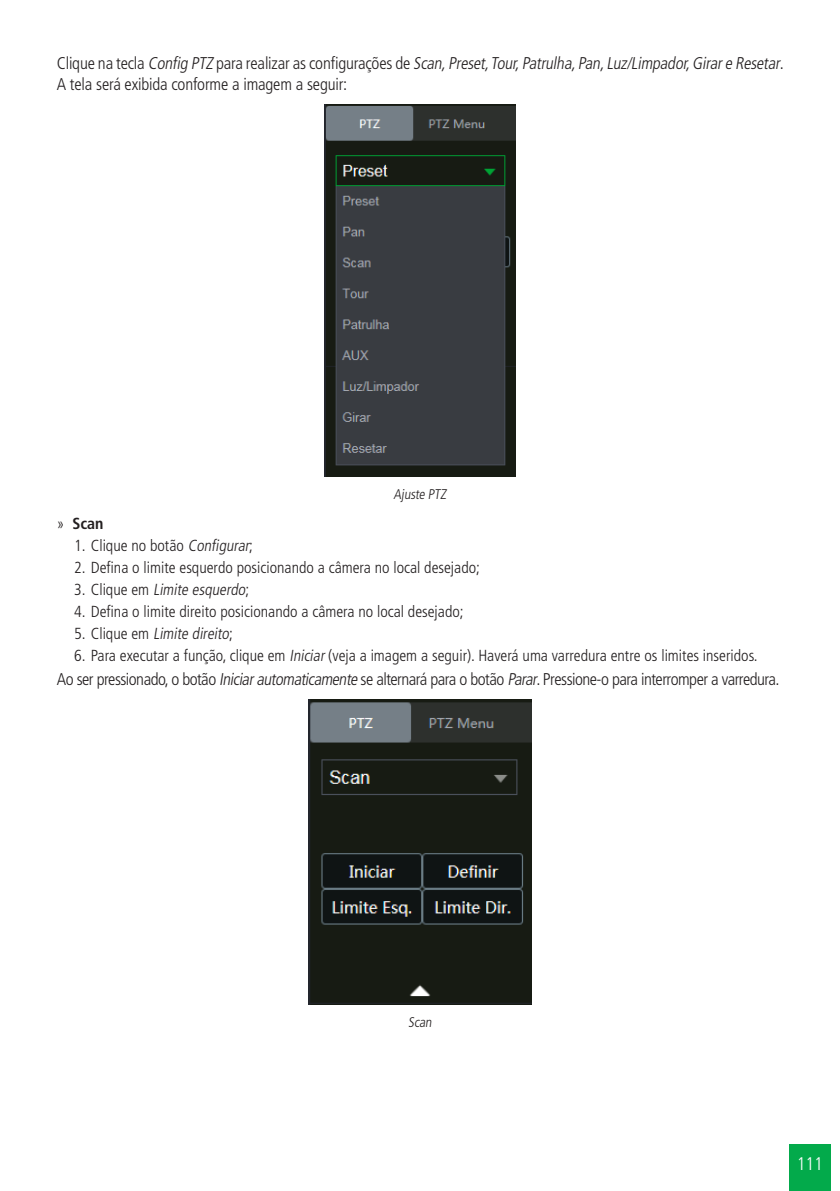
<style>
.page{position:relative;width:840px;height:1191px;background:#fff}
.page>*{position:absolute;margin:0;border:0;box-sizing:border-box;transform-origin:0 0}
.t1{font:300 condensed 18.2px "Frutiger LT Std";color:#fff}
._0__Corpo_de_texto{font:300 condensed 17px/20.4px "Frutiger LT Std";letter-spacing:-.01em;color:#231f20}
._0__Corpo_de_texto-2{font:300 condensed 17px "Frutiger LT Std";letter-spacing:-.03em;color:#231f20}
.t2{font:300 condensed 16px "Frutiger LT Std";color:#231f20}
.t3{font:italic 300 condensed 16px "Frutiger LT Std";color:#231f20}
.t4{font:700 condensed 16px "Frutiger LT Std";color:#231f20}
._7__Legenda{font:300 condensed 14px "Frutiger LT Std";color:#231f20}
.s1{font-style:italic}
.s2{font-weight:300}
.s3{font-style:normal}
</style>
<div class="page">
<div style="left:788px;top:1144px;width:42px;height:47px;background:#03aa4b"></div>
<img style="left:324px;top:105px;width:191px;height:371px">
<img style="left:308px;top:699px;width:223px;height:305px">
<p class="_0__Corpo_de_texto" style="left:57px;top:54px;width:728px">C l i q u e n a t e c l a <span class="s1">Config PTZ</span> p a ra r e a l i z a r a s c o n fi g u ra ç õ e s d e <span class="s1">Scan,Preset,Tour,Patrulha,Pan,Luz/Limpador,Girare Resetar</span>.<br>A tela será exibida conforme a imagem a seguir:</p>
<p class="_7__Legenda" style="left:393px;top:486px;width:56px">Aj uste PTZ</p>
<p class="t4" style="left:57px;top:514px;width:48px"><span class="s2">»</span> Scan</p>
<p class="t2" style="left:74px;top:536px;width:180px">1. Clique no botão <span class="s1">Configurar</span>;</p>
<p class="t2" style="left:74px;top:558px;width:407px">2. Defina o limite esquerdo posicionando a câmera no local desejado;</p>
<p class="t3" style="left:74px;top:580px;width:176px"><span class="s3">3 . C l i q u e e m</span> Limite esquerdo<span class="s3">;</span></p>
<p class="t2" style="left:74px;top:602px;width:391px">4. Defina o limite direito posicionando a câmera no local desejado;</p>
<p class="t3" style="left:74px;top:625px;width:160px"><span class="s3">5 . C l i q u e e m</span> Limite direito<span class="s3">;</span></p>
<p class="t2" style="left:74px;top:647px;width:684px">6. Para executar a função, clique em <span class="s1">Iniciar</span>(veja a imagem a seguir). Haverá uma varredura entre os limites inseridos.</p>
<p class="_0__Corpo_de_texto-2" style="left:57px;top:669px;width:724px">Ao ser pressionado, o botão <span class="s1">Iniciarautomaticamente</span>se alternará para o botão <span class="s1">Parar</span>. Pressione-o para interromper a varredura.</p>
<p class="_7__Legenda" style="left:408px;top:1014px;width:27px">Scan</p>
<p class="t1" style="left:796px;top:1153px;width:28px">111</p>
</div>
